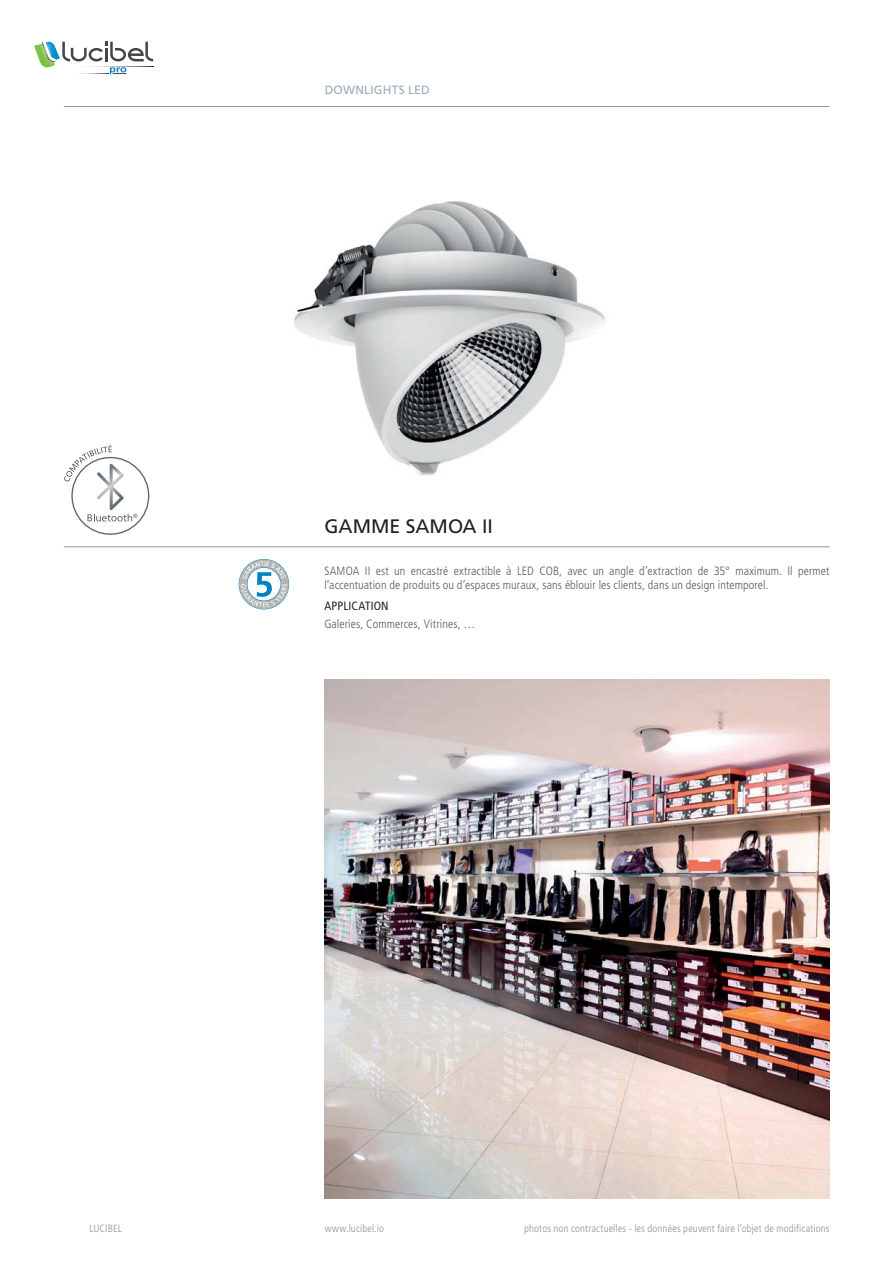
<style>
.page{position:relative;width:893px;height:1263px;background:#fff}
.page>*{position:absolute;margin:0;border:0;box-sizing:border-box;transform-origin:0 0}
.t1{font:19.5px "Frutiger LT";color:#231f20}
.t2{font:300 condensed 12px/14.4px "Frutiger LT";letter-spacing:.01em;color:#58595b}
.t3{font:12px "Frutiger LT";letter-spacing:.015em;color:#98aeba}
.t4{font:condensed 12px "Frutiger LT";letter-spacing:.015em;color:#231f20}
.t5{font:300 condensed 10.5px "Frutiger LT";letter-spacing:.015em;color:#8f9194}
</style>
<div class="page">
<hr style="left:64px;top:106px;width:765px;height:1px;background:#939598">
<svg style="left:34px;top:41px;width:119px;height:33px"></svg>
<img style="left:72px;top:66px;width:81px;height:1px">
<img style="left:325px;top:680px;width:504px;height:519px">
<hr style="left:64px;top:546px;width:765px;height:1px;background:#939598">
<svg style="left:238px;top:559px;width:51px;height:50px"></svg>
<img style="left:142px;top:201px;width:464px;height:289px">
<svg style="left:64px;top:445px;width:73px;height:76px"></svg>
<p class="t3" style="left:325px;top:86px;width:106px">DOWNLIGHTS LED</p>
<h1 class="t1" style="left:324px;top:519px;width:170px">GAMME SAMOA II</h1>
<p class="t2" style="left:324px;top:564px;width:506px">SAMOA II est un encastré extractible à LED COB, avec un angle d’extraction de 35° maximum. Il permet l’accentuation de produits ou d’espaces muraux, sans éblouir les clients, dans un design intemporel.</p>
<p class="t4" style="left:324px;top:599px;width:66px">APPLICATION</p>
<p class="t2" style="left:324px;top:617px;width:153px">Galeries, Commerces, Vitrines, …</p>
<p class="t5" style="left:89px;top:1223px;width:34px">LUCIBEL</p>
<p class="t5" style="left:325px;top:1223px;width:61px">www.lucibel.io</p>
<p class="t5" style="left:524px;top:1223px;width:307px">photos non contractuelles - les données peuvent faire l’objet de modifications</p>
</div>
